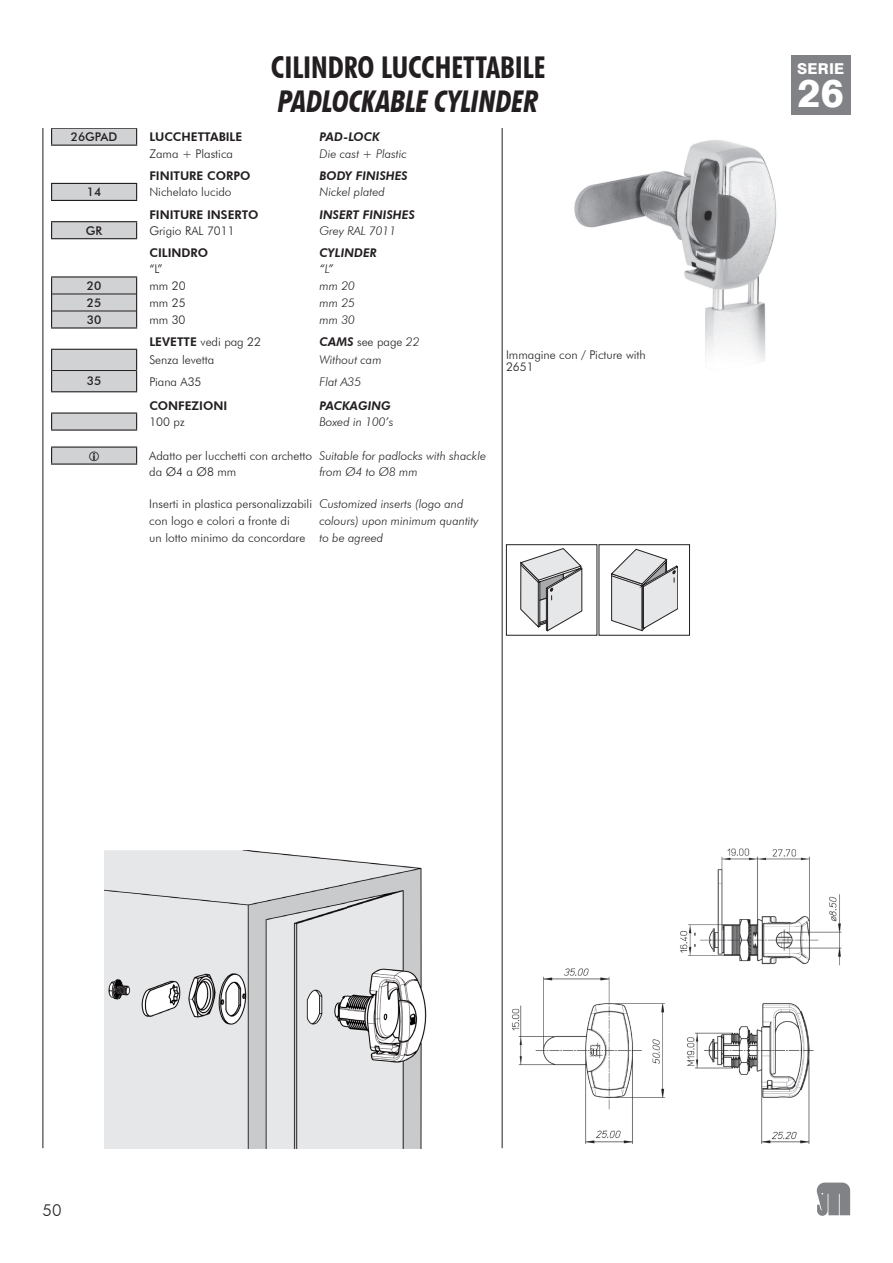
<style>
.page{position:relative;width:893px;height:1263px;background:#fff}
.page>*{position:absolute;margin:0;border:0;box-sizing:border-box;transform-origin:0 0}
.t1{font:800 39px "Swiss 721 BT";color:#fff}
.t2{font:700 condensed 30px "Futura BT";color:#231f20}
.t3{font:italic 700 condensed 30px "Futura BT";letter-spacing:-.005em;color:#231f20}
.t4{font:300 16.5px "Futura BT";color:#231f20}
.t5{font:800 15px "Swiss 721 BT";letter-spacing:.01em;color:#fff}
.t6{font:300 12px/12px "Futura BT";color:#231f20}
.t7{font:italic 300 12px/17px "Futura BT";color:#231f20}
.t8{font:800 12px "Futura BT";color:#231f20}
.t9{font:italic 800 12px "Futura BT";color:#231f20}
.t10{font:500 12px "Futura BT";color:#231f20}
.s1{font-weight:800}
.s2{font-weight:800;font-style:italic}
.s3{font-style:italic}
.s4{font-style:normal}
</style>
<div class="page">
<hr style="left:502px;top:128px;width:1px;height:1020px;background:#231f20">
<hr style="left:43px;top:128px;width:1px;height:1020px;background:#231f20">
<svg style="left:817px;top:1182px;width:33px;height:34px"></svg>
<img style="left:512px;top:848px;width:330px;height:296px">
<img style="left:574px;top:140px;width:203px;height:222px">
<img style="left:104px;top:850px;width:323px;height:298px">
<svg style="left:521px;top:548px;width:61px;height:83px"></svg>
<div style="left:506px;top:544px;width:91px;height:92px;border:1px solid #231f20"></div>
<svg style="left:611px;top:549px;width:67px;height:82px"></svg>
<div style="left:599px;top:544px;width:91px;height:92px;border:1px solid #231f20"></div>
<div style="left:791px;top:55px;width:59px;height:60px;background:#808285"></div>
<hr style="left:51px;top:463px;width:86px;height:2px;background:#231f20">
<svg style="left:51px;top:128px;width:87px;height:336px"></svg>
<h2 class="t2" style="left:271px;top:49px;width:276px">CILINDRO LUCCHETTABILE</h2>
<h2 class="t3" style="left:278px;top:83px;width:263px">PADLOCKABLE CYLINDER</h2>
<p class="t10" style="left:71px;top:130px;width:48px">26GPAD</p>
<p class="t8" style="left:149px;top:130px;width:95px">LUCCHETTABILE</p>
<p class="t9" style="left:319px;top:130px;width:62px">PAD-LOCK</p>
<p class="t6" style="left:149px;top:148px;width:85px">Zama + Plastica</p>
<p class="t7" style="left:319px;top:145px;width:89px">Die cast + Plastic</p>
<p class="t8" style="left:149px;top:169px;width:102px">FINITURE CORPO</p>
<p class="t9" style="left:319px;top:169px;width:90px">BODY fINISHES</p>
<p class="t10" style="left:87px;top:185px;width:16px">14</p>
<p class="t6" style="left:149px;top:186px;width:84px">Nichelato lucido</p>
<p class="t7" style="left:319px;top:184px;width:67px">Nickel plated</p>
<p class="t8" style="left:149px;top:207px;width:111px">FINITURE INSERTO</p>
<p class="t9" style="left:319px;top:207px;width:97px">INSERT fINISHES</p>
<p class="t10" style="left:86px;top:223px;width:18px">GR</p>
<p class="t6" style="left:149px;top:224px;width:87px">Grigio RAL 7011</p>
<p class="t7" style="left:319px;top:222px;width:78px">Grey RAL 7011</p>
<p class="t8" style="left:149px;top:245px;width:60px">CILINDRO</p>
<p class="t9" style="left:319px;top:245px;width:59px">CYLINDER</p>
<p class="t6" style="left:149px;top:263px;width:15px">“L”</p>
<p class="t7" style="left:319px;top:260px;width:16px">“L”</p>
<p class="t10" style="left:87px;top:279px;width:16px">20</p>
<p class="t6" style="left:149px;top:280px;width:38px">mm 20</p>
<p class="t7" style="left:319px;top:277px;width:37px">mm 20</p>
<p class="t10" style="left:87px;top:295px;width:16px">25</p>
<p class="t6" style="left:149px;top:297px;width:38px">mm 25</p>
<p class="t7" style="left:319px;top:294px;width:37px">mm 25</p>
<p class="t10" style="left:87px;top:312px;width:16px">30</p>
<p class="t6" style="left:149px;top:314px;width:38px">mm 30</p>
<p class="t7" style="left:319px;top:311px;width:37px">mm 30</p>
<p class="t6" style="left:149px;top:336px;width:113px"><span class="s1">LEVETTE</span> vedi pag 22</p>
<p class="t6" style="left:319px;top:336px;width:101px"><span class="s2">CAMS</span> see page <span class="s3">22</span></p>
<p class="t6" style="left:149px;top:354px;width:66px">Senza levetta</p>
<p class="t7" style="left:319px;top:351px;width:64px">Without cam</p>
<p class="t10" style="left:87px;top:374px;width:16px">35</p>
<p class="t6" style="left:149px;top:375px;width:54px">Piana A35</p>
<p class="t7" style="left:319px;top:373px;width:43px">Flat A35</p>
<p class="t8" style="left:149px;top:398px;width:79px">CONFEZIONI</p>
<p class="t9" style="left:319px;top:398px;width:73px">PACKAGING</p>
<p class="t6" style="left:149px;top:416px;width:37px">100 pz</p>
<p class="t7" style="left:319px;top:413px;width:76px">Boxed in 100’s</p>
<p class="t6" style="left:149px;top:448px;width:338px;line-height:15.8px">Adatto per lucchetti con archetto <span class="s3">Suitable for padlocks with shackle </span>da Ø4 a Ø8 mm</p>
<p class="t7" style="left:319px;top:463px;width:100px">from Ø4 to Ø8 mm</p>
<p class="t6" style="left:149px;top:496px;width:316px;line-height:17px">Inserti in plastica personalizzabili <span class="s3">Customized inserts (logo and </span>con logo e colori a fronte di</p>
<p class="t7" style="left:149px;top:513px;width:331px;text-indent:170px">colours) upon minimum quantity <span class="s4">un lotto minimo da concordare</span> to be agreed</p>
<p class="t6" style="left:506px;top:348px;width:141px">Immagine con / Picture with<br>2651</p>
<p class="t5" style="left:797px;top:60px;width:48px">SERIE</p>
<h1 class="t1" style="left:798px;top:70px;width:48px">26</h1>
<h3 class="t4" style="left:43px;top:1200px;width:21px">50</h3>
</div>
